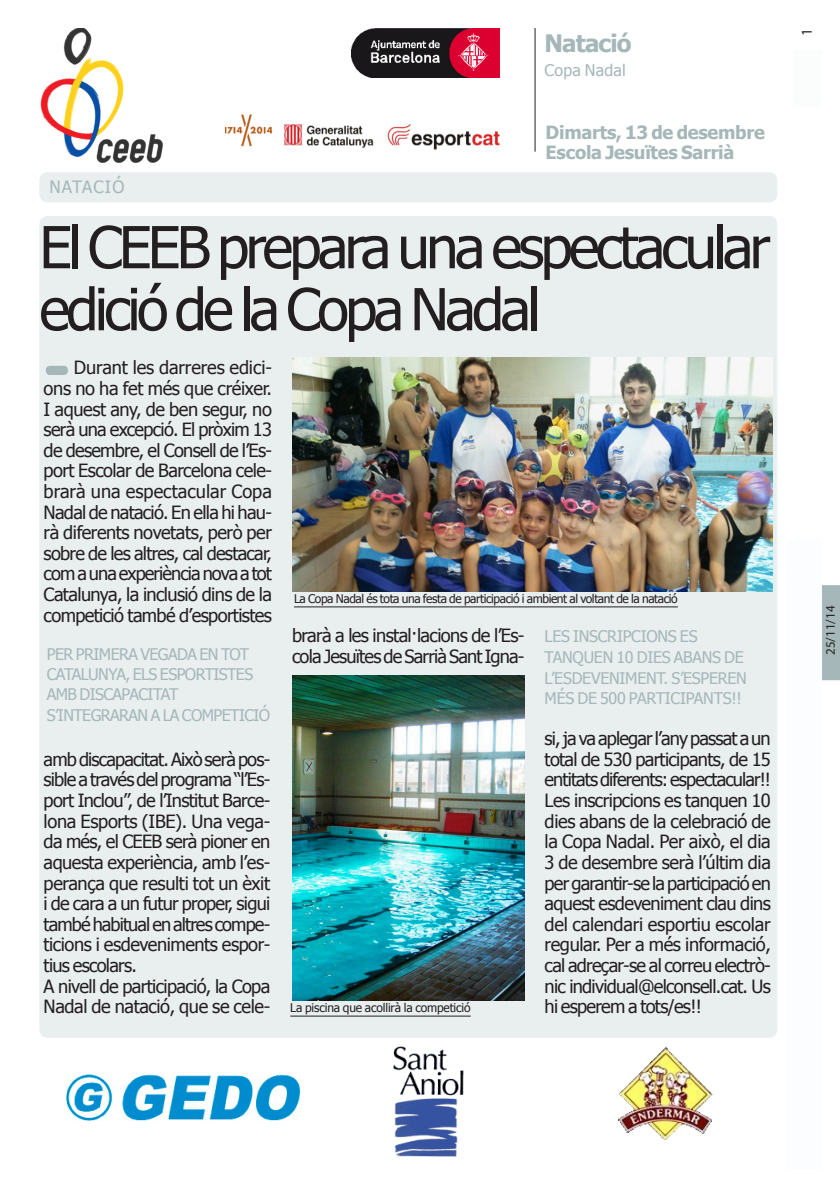
<style>
.page{position:relative;width:840px;height:1191px;background:#fff}
.page>*{position:absolute;margin:0;border:0;box-sizing:border-box;transform-origin:0 0}
.totc_TITULAR-noti-31{font:58px/62px "Tahoma";letter-spacing:-.065em;color:#231f20}
.t1{font:700 24px "Tahoma";letter-spacing:-.035em;color:#a5b7b9}
.totc_TEXT_BASE{font:18.2px/20.6px "Tahoma";letter-spacing:-.04em;color:#231f20;text-align:justify}
.t2{font:700 18.2px "Tahoma";letter-spacing:-.015em;color:#a5b7b9}
.totc_EPÍGRAF{font:17px "Tahoma";letter-spacing:.065em;color:#a5b7b9}
.totc_EPÍGRAF-2{font:16px/20px "Tahoma";letter-spacing:-.035em;color:#a5b7b9}
.totc_EPÍGRAF-3{font:16px/20.6px "Tahoma";letter-spacing:-.015em;color:#a5b7b9}
.totc_EPÍGRAF-4{font:16px "Tahoma";letter-spacing:.015em;color:#a5b7b9}
.t3{font:15px "Myriad Pro";color:#231f20}
.totc_FRASE_noti-càrr{font:13px "Myriad Pro";color:#231f20}
.totc_PEU_FOTO{font:12px "Tahoma";letter-spacing:-.035em;color:#231f20}
.totc_PEU_FOTO-2{font:12px "Tahoma";letter-spacing:-.015em;color:#231f20}
</style>
<div class="page">
<div style="left:822px;top:585px;width:17px;height:95px;background:#a5b7b9"></div>
<div style="left:39px;top:216px;width:737px;height:821px;background:#e9eeef;border-radius:8px"></div>
<div style="left:39px;top:172px;width:737px;height:30px;background:#e9eeef;border-radius:8px"></div>
<img style="left:292px;top:357px;width:480px;height:234px">
<hr style="left:294px;top:606px;width:383px;height:1px;background:#231f20">
<hr style="left:534px;top:28px;width:1px;height:124px;background:#231f20">
<div style="left:787px;top:540px;width:34px;height:629px;background:#fbfdfe"></div>
<div style="left:793px;top:50px;width:28px;height:57px;background:#fbfdfc"></div>
<img style="left:351px;top:28px;width:148px;height:50px">
<img style="left:66px;top:1072px;width:235px;height:49px">
<img style="left:618px;top:1047px;width:95px;height:93px">
<img style="left:393px;top:1046px;width:71px;height:111px">
<img style="left:225px;top:114px;width:275px;height:36px">
<img style="left:40px;top:28px;width:123px;height:134px">
<img style="left:292px;top:676px;width:232px;height:324px">
<hr style="left:290px;top:1015px;width:180px;height:1px;background:#231f20">
<div style="left:46px;top:366px;width:22px;height:9px;background:#a5b7b9;border-radius:4px"></div>
<p class="t1" style="left:544px;top:27px;width:88px">Natació</p>
<p class="totc_EPÍGRAF-4" style="left:544px;top:60px;width:83px">Copa Nadal</p>
<p class="totc_EPÍGRAF" style="left:49px;top:176px;width:76px">NATACIÓ</p>
<p class="t2" style="left:545px;top:119px;width:221px">Dimarts, 13 de desembre</p>
<p class="t2" style="left:545px;top:140px;width:190px">Escola Jesuïtes Sarrià</p>
<p class="totc_TITULAR-noti-31" style="left:39px;top:213px;width:732px">El CEEB prepara una espectacular edició de la Copa Nadal</p>
<p class="totc_TEXT_BASE" style="left:44px;top:356px;width:230px;text-indent:30px">Durant les darreres edici&shy;ons no ha fet més que créixer.<br>I aquest any, de ben segur, no serà una excepció. El pròxim 13 de desembre, el Consell de l’Es&shy;port Escolar de Barcelona cele&shy;brarà una espectacular Copa Nadal de natació. En ella hi hau&shy;rà diferents novetats, però per sobre de les altres, cal destacar, com a una experiència nova a tot Catalunya, la inclusió dins de la competició també d’esportistes</p>
<p class="totc_EPÍGRAF-2" style="left:47px;top:644px;width:225px">PER PRIMERA VEGADA EN TOT<br>CATALUNYA, ELS ESPORTISTES<br>AMB DISCAPACITAT<br>S’INTEGRARAN A LA COMPETICIÓ</p>
<p class="totc_TEXT_BASE" style="left:44px;top:748px;width:228px">amb discapacitat. Això serà pos&shy;sible a través del programa “l’Es&shy;port Inclou”, de l’Institut Barce&shy;lona Esports (IBE). Una vega&shy;da més, el CEEB serà pioner en aquesta experiència, amb l’es&shy;perança que resulti tot un èxit i de cara a un futur proper, sigui també habitual en altres compe&shy;ticions i esdeveniments espor&shy;tius escolars.</p>
<p class="totc_TEXT_BASE" style="left:44px;top:974px;width:228px">A nivell de participació, la Copa<br>Nadal de natació, que se cele-</p>
<p class="totc_PEU_FOTO" style="left:294px;top:590px;width:385px">La Copa Nadal és tota una festa de participació i ambient al voltant de la natació</p>
<p class="totc_TEXT_BASE" style="left:292px;top:624px;width:234px">brarà a les instal·lacions de l’Es&shy;cola Jesuïtes de Sarrià Sant Igna-</p>
<p class="totc_PEU_FOTO-2" style="left:290px;top:999px;width:182px">La piscina que acollirà la competició</p>
<p class="totc_EPÍGRAF-3" style="left:544px;top:625px;width:204px">LES INSCRIPCIONS ES<br>TANQUEN 10 DIES ABANS DE<br>L’ESDEVENIMENT. S’ESPEREN<br>MÉS DE 500 PARTICIPANTS!!</p>
<p class="totc_TEXT_BASE" style="left:544px;top:727px;width:228px">si, ja va aplegar l’any passat a un total de 530 participants, de 15 entitats diferents: espectacular!!</p>
<p class="totc_TEXT_BASE" style="left:544px;top:789px;width:228px">Les inscripcions es tanquen 10 dies abans de la celebració de la Copa Nadal. Per això, el dia 3 de desembre serà l’últim dia per garantir-se la participació en aquest esdeveniment clau dins del calendari esportiu escolar regular. Per a més informació, cal adreçar-se al correu electrò&shy;nic individual@elconsell.cat. Us hi esperem a tots/es!!</p>
<p class="t3" style="left:797px;top:36px;width:9px;rotate:-90deg">1</p>
<p class="totc_FRASE_noti-càrr" style="left:822px;top:655px;width:51px;rotate:-90deg">25/11/14</p>
</div>
